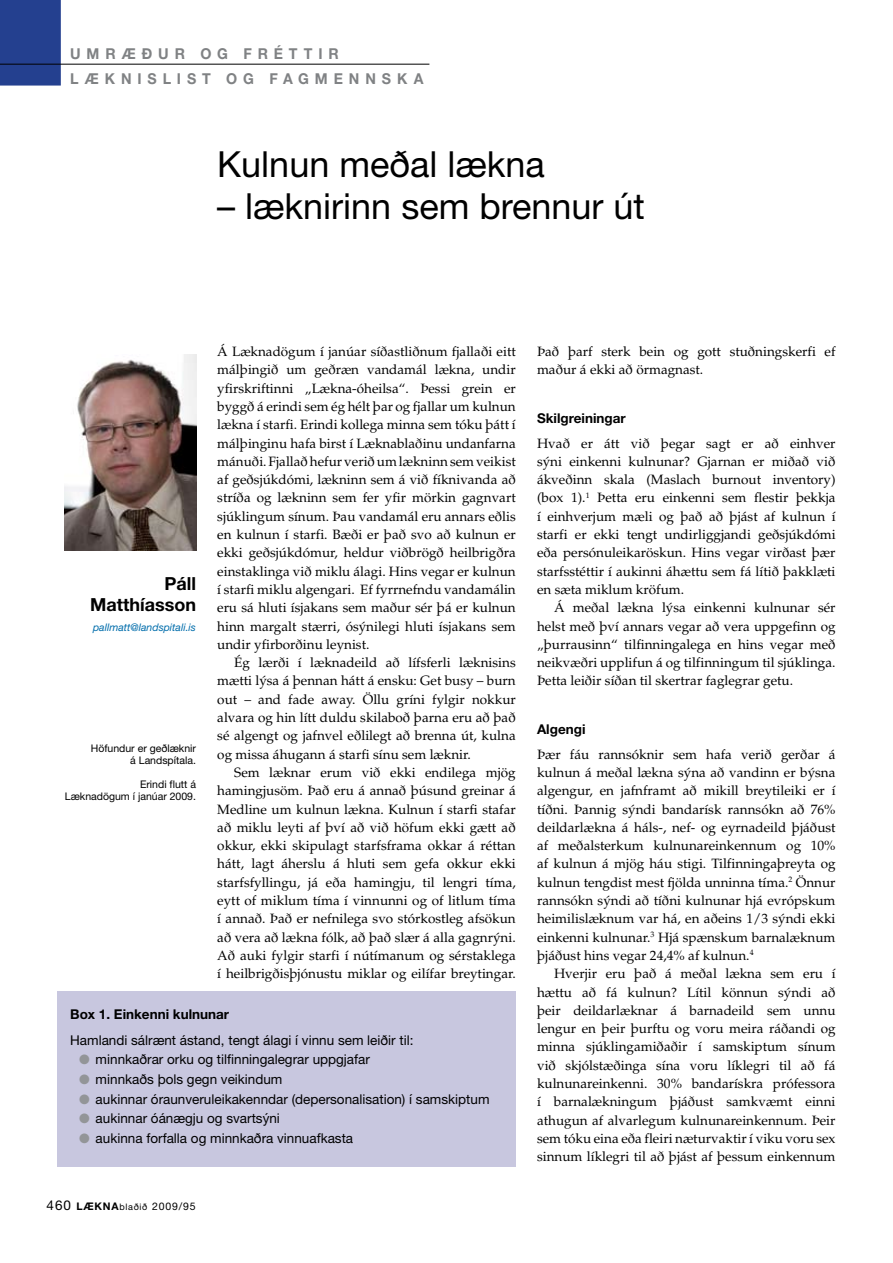
<style>
.page{position:relative;width:893px;height:1263px;background:#fff}
.page>*{position:absolute;margin:0;border:0;box-sizing:border-box;transform-origin:0 0}
.t1{font:36px "Helvetica Neue";color:#000}
.t2{font:700 18px/21px "Helvetica Neue";color:#000;text-align:right}
.t3{font:700 15px/25.5px "Helvetica Neue";letter-spacing:.415em;color:#808284;scale:.95 1}
.t4{font:13.5px/18.3px "Palatino";color:#000;text-align:justify}
.t5{font:13.5px "Helvetica Neue";color:#000}
.t6{font:700 13.5px "Helvetica Neue";color:#000}
.t7{font:10.5px/12px "Helvetica Neue";color:#000;text-align:right}
.t8{font:italic 10.5px "Helvetica Neue";color:#006dab}
.s1{color:#939598}
.s2{font-size:13.5px}
.s3{font-weight:700}
.s4{font-size:9px}
</style>
<div class="page">
<div style="left:0;top:0;width:61px;height:86px;background:#24408f"></div>
<hr style="left:0;top:64px;width:429px;height:1px;background:#000">
<img style="left:64px;top:354px;width:132px;height:197px">
<div style="left:57px;top:991px;width:459px;height:175px;background:#c8c7df"></div>
<p class="t3" style="left:70px;top:40px;width:284px">UMRÆÐUR OG FRÉTTI R lækn</p>
<p class="t3" style="left:137px;top:66px;width:205px">isLIST OG fa gmennska</p>
<h1 class="t1" style="left:217px;top:143px;width:329px">Kulnun meðal lækna</h1>
<h1 class="t1" style="left:217px;top:185px;width:429px">– læknirinn sem brennur út</h1>
<h2 class="t2" style="left:90px;top:573px;width:107px">Páll<br>Matthíasson</h2>
<p class="t8" style="left:93px;top:620px;width:104px">pallmatt@landspitali.is</p>
<p class="t7" style="left:91px;top:742px;width:107px">Höfundur er geðlæknir á Landspítala.</p>
<p class="t7" style="left:65px;top:778px;width:133px">Erindi flutt á<br>Læknadögum í janúar 2009.</p>
<p class="t4" style="left:217px;top:342px;width:300px">Á Læknadögum í janúar síðastliðnum fjallaði eitt málþingið um geðræn vandamál lækna, undir yfirskriftinni „Lækna-óheilsa“. Þessi grein er byggð á erindi sem ég hélt þar og fjallar um kulnun lækna í starfi. Erindi kollega minna sem tóku þátt í málþinginu hafa birst í Læknablaðinu undanfarna mánuði. Fjallað hefur verið um lækninn sem veikist af geðsjúkdómi, lækninn sem á við fíknivanda að stríða og lækninn sem fer yfir mörkin gagnvart sjúklingum sínum. Þau vandamál eru annars eðlis en kulnun í starfi. Bæði er það svo að kulnun er ekki geðsjúkdómur, heldur viðbrögð heilbrigðra einstaklinga við miklu álagi. Hins vegar er kulnun í starfi miklu algengari. Ef fyrrnefndu vandamálin eru sá hluti ísjakans sem maður sér þá er kulnun hinn margalt stærri, ósýnilegi hluti ísjakans sem undir yfirborðinu leynist.</p>
<p class="t4" style="left:217px;top:654px;width:300px;text-indent:17px">Ég lærði í læknadeild að lífsferli læknisins mætti lýsa á þennan hátt á ensku: Get busy – burn out – and fade away. Öllu gríni fylgir nokkur alvara og hin lítt duldu skilaboð þarna eru að það sé algengt og jafnvel eðlilegt að brenna út, kulna og missa áhugann á starfi sínu sem læknir.</p>
<p class="t4" style="left:217px;top:763px;width:300px;text-indent:17px">Sem læknar erum við ekki endilega mjög hamingjusöm. Það eru á annað þúsund greinar á Medline um kulnun lækna. Kulnun í starfi stafar að miklu leyti af því að við höfum ekki gætt að okkur, ekki skipulagt starfsframa okkar á réttan hátt, lagt áherslu á hluti sem gefa okkur ekki starfsfyllingu, já eða hamingju, til lengri tíma, eytt of miklum tíma í vinnunni og of litlum tíma í annað. Það er nefnilega svo stórkostleg afsökun að vera að lækna fólk, að það slær á alla gagnrýni.<br>Að auki fylgir starfi í nútímanum og sérstaklega í heilbrigðisþjónustu miklar og eilífar breytingar.</p>
<p class="t6" style="left:70px;top:1006px;width:161px">Box 1. Einkenni kulnunar</p>
<p class="t5" style="left:70px;top:1032px;width:345px">Hamlandi sálrænt ástand, tengt álagi í vinnu sem leiðir til:</p>
<p class="t5" style="left:79px;top:1052px;width:292px"><span class="s1">●</span> minnkaðrar orku og tilfinningalegrar uppgjafar</p>
<p class="t5" style="left:79px;top:1071px;width:205px"><span class="s1">●</span> minnkaðs þols gegn veikindum</p>
<p class="t5" style="left:79px;top:1091px;width:412px"><span class="s1">●</span> aukinnar óraunveruleikakenndar (depersonalisation) í samskiptum</p>
<p class="t5" style="left:79px;top:1110px;width:202px"><span class="s1">●</span> aukinnar óánægju og svartsýni</p>
<p class="t5" style="left:79px;top:1130px;width:276px"><span class="s1">●</span> aukinna forfalla og minnkaðra vinnuafkasta</p>
<p class="t7" style="left:47px;top:1200px;width:150px"><span class="s2">460</span> <span class="s3">LÆKNA</span><span class="s4">blaðið</span> 2009/95</p>
<p class="t4" style="left:537px;top:342px;width:300px">Það þarf sterk bein og gott stuðningskerfi ef maður á ekki að örmagnast.</p>
<p class="t6" style="left:537px;top:410px;width:90px">Skilgreiningar</p>
<p class="t4" style="left:537px;top:434px;width:300px">Hvað er átt við þegar sagt er að einhver sýni einkenni kulnunar? Gjarnan er miðað við ákveðinn skala (Maslach burnout inventory) (box 1).<sup>1</sup> Þetta eru einkenni sem flestir þekkja í einhverjum mæli og það að þjást af kulnun í starfi er ekki tengt undirliggjandi geðsjúkdómi eða persónuleikaröskun. Hins vegar virðast þær starfsstéttir í aukinni áhættu sem fá lítið þakklæti en sæta miklum kröfum.</p>
<p class="t4" style="left:537px;top:599px;width:300px;text-indent:17px">Á meðal lækna lýsa einkenni kulnunar sér helst með því annars vegar að vera uppgefinn og „þurrausinn“ tilfinningalega en hins vegar með neikvæðri upplifun á og tilfinningum til sjúklinga.<br>Þetta leiðir síðan til skertrar faglegrar getu.</p>
<p class="t6" style="left:537px;top:721px;width:50px">Algengi</p>
<p class="t4" style="left:537px;top:745px;width:300px">Þær fáu rannsóknir sem hafa verið gerðar á kulnun á meðal lækna sýna að vandinn er býsna algengur, en jafnframt að mikill breytileiki er í tíðni. Þannig sýndi bandarísk rannsókn að 76% deildarlækna á háls-, nef- og eyrnadeild þjáðust af meðalsterkum kulnunareinkennum og 10% af kulnun á mjög háu stigi. Tilfinningaþreyta og kulnun tengdist mest fjölda unninna tíma.<sup>2</sup> Önnur rannsókn sýndi að tíðni kulnunar hjá evrópskum heimilislæknum var há, en aðeins 1/3 sýndi ekki einkenni kulnunar.<sup>3</sup> Hjá spænskum barnalæknum þjáðust hins vegar 24,4% af kulnun.<sup>4</sup></p>
<p class="t4" style="left:537px;top:965px;width:300px;text-indent:17px">Hverjir eru það á meðal lækna sem eru í hættu að fá kulnun? Lítil könnun sýndi að þeir deildarlæknar á barnadeild sem unnu lengur en þeir þurftu og voru meira ráðandi og minna sjúklingamiðaðir í samskiptum sínum við skjólstæðinga sína voru líklegri til að fá kulnunareinkenni. 30% bandarískra prófessora í barnalækningum þjáðust samkvæmt einni athugun af alvarlegum kulnunareinkennum. Þeir sem tóku eina eða fleiri næturvaktir í viku voru sex sinnum líklegri til að þjást af þessum einkennum</p>
</div>
